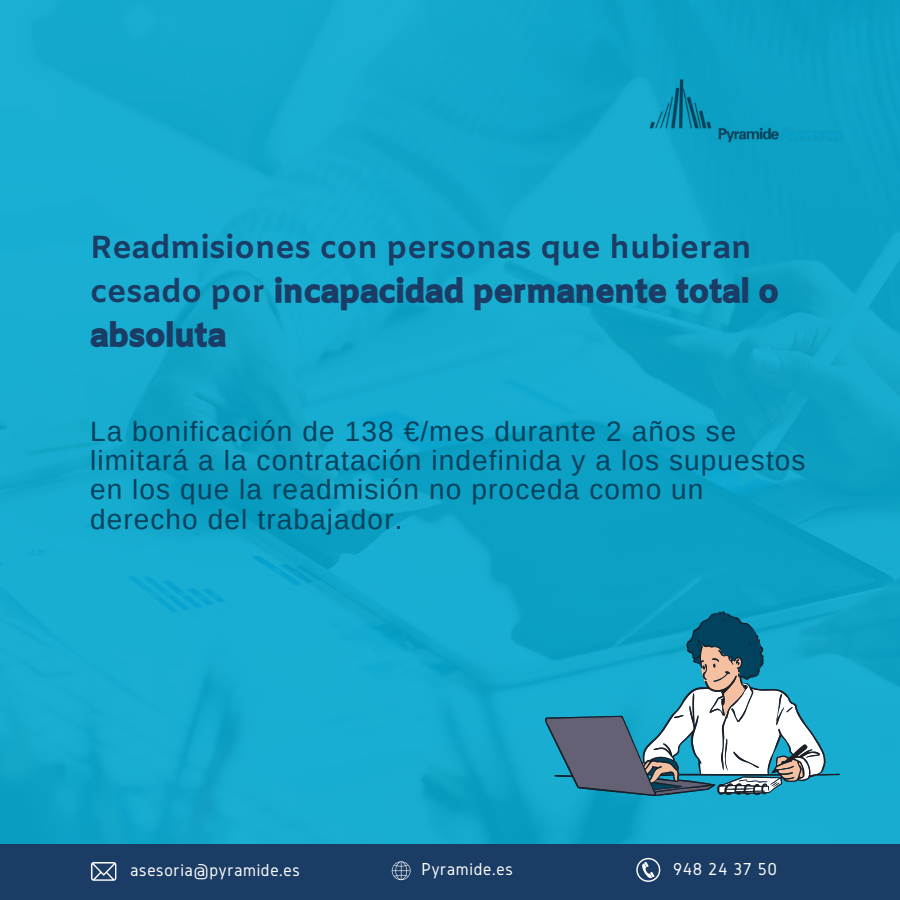
<style>
.page{position:relative;width:900px;height:900px;background:#fff}
.page>*{position:absolute;margin:0;border:0;box-sizing:border-box;transform-origin:0 0}
.t1{font:32px/44.2px "CA Generated";color:#1b3c65}
.t2{font:700 32px "Amiko";color:#1b3c65}
.t3{font:28px/29.2px "Arimo";letter-spacing:.04em;color:#01425e}
.t4{font:18px "Gidole";letter-spacing:.04em;color:#fff}
.s1{font-family:"Amiko";font-weight:700}
</style>
<div class="page">
<img style="left:0;top:0;width:900px;height:844px">
<div style="left:0;top:844px;width:900px;height:56px;background:#1b3c65"></div>
<svg style="left:91px;top:862px;width:25px;height:19px"></svg>
<svg style="left:392px;top:861px;width:19px;height:19px"></svg>
<svg style="left:636px;top:858px;width:24px;height:24px"></svg>
<img style="left:639px;top:61px;width:207px;height:104px">
<svg style="left:545px;top:611px;width:295px;height:185px;background:#15a7ca"></svg>
<svg style="left:546px;top:612px;width:278px;height:183px"></svg>
<p class="t2" style="left:90px;top:228px;width:663px">Readmisiones con personas que hubieran</p>
<p class="t1" style="left:90px;top:272px;width:691px"><span class="s1">cesado por</span> incapacidad permanente total o absoluta</p>
<p class="t3" style="left:90px;top:417px;width:717px">La bonificación de 138 €/mes durante 2 años se limitará a la contratación indefinida y a los supuestos en los que la readmisión no proceda como un derecho del trabajador.</p>
<p class="t4" style="left:131px;top:860px;width:171px">asesoria@pyramide.es</p>
<p class="t4" style="left:422px;top:859px;width:93px">Pyramide.es</p>
<p class="t4" style="left:673px;top:859px;width:105px">948 24 37 50</p>
</div>
